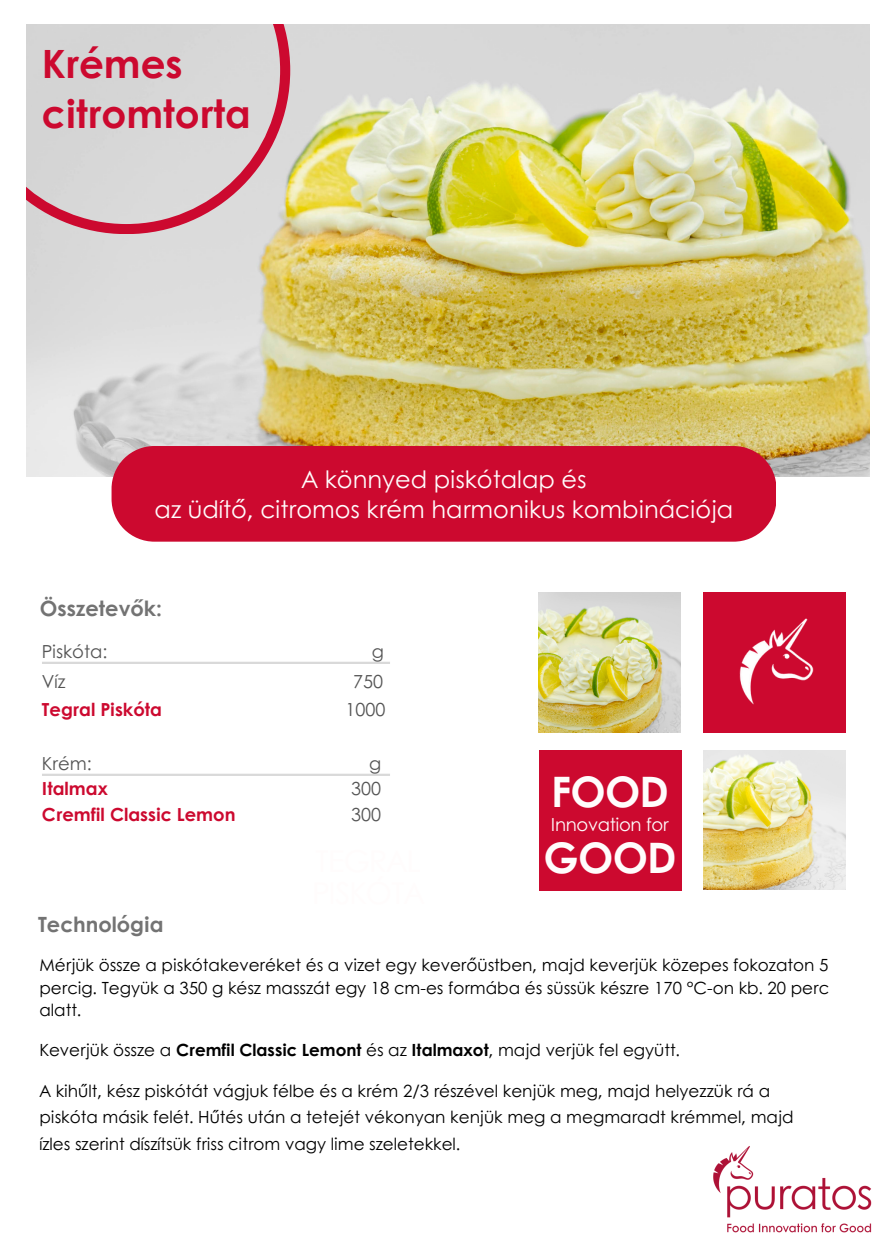
<style>
.page{position:relative;width:894px;height:1258px;background:#fff}
.page>*{position:absolute;margin:0;border:0;box-sizing:border-box;transform-origin:0 0}
.t1{font:700 42px "Century Gothic";letter-spacing:-.02em;color:#fffcfc}
.t2{font:700 39px/49.5px "Century Gothic";color:#cc092f}
.t3{font:24px/30px "Century Gothic";color:#fffcfc;text-align:center}
.t4{font:700 21px "Century Gothic";color:#737373}
.t5{font:700 18px "Century Gothic";color:#cc092f}
.t6{font:18px "Century Gothic";color:#545454}
.t7{font:18px "Century Gothic";letter-spacing:-.02em;color:#fffcfc}
.t8{font:16.8px/22.5px "Century Gothic";color:#000;text-align:justify}
.s1{font-weight:700}
</style>
<div class="page">
<img style="left:27px;top:24px;width:841px;height:453px">
<div style="left:111px;top:446px;width:665px;height:96px;background:#cc092f"></div>
<svg style="left:27px;top:24px;width:263px;height:210px;background:#d6c8ca"></svg>
<hr style="left:42px;top:662px;width:348px;height:2px;background:#d9d9d9">
<img style="left:713px;top:1146px;width:159px;height:87px">
<hr style="left:42px;top:774px;width:348px;height:2px;background:#d9d9d9">
<img style="left:539px;top:592px;width:141px;height:140px">
<img style="left:703px;top:750px;width:142px;height:140px">
<div style="left:703px;top:592px;width:142px;height:140px;background:#cc092f"></div>
<div style="left:539px;top:750px;width:141px;height:141px;background:#cc092f"></div>
<img style="left:739px;top:618px;width:75px;height:87px">
<p class="t2" style="left:42px;top:37px;width:210px">Krémes citromtorta</p>
<p class="t3" style="left:154px;top:463px;width:580px">A könnyed piskótalap és<br>az üdítő, citromos krém harmonikus kombinációja</p>
<p class="t4" style="left:40px;top:592px;width:124px">Összetevők:</p>
<h5 class="t6" style="left:42px;top:638px;width:67px">Piskóta:</h5>
<p class="t6" style="left:372px;top:638px;width:14px">g</p>
<p class="t6" style="left:42px;top:668px;width:25px">Víz</p>
<h5 class="t6" style="left:353px;top:668px;width:31px">750</h5>
<p class="t5" style="left:42px;top:695px;width:122px">Tegral Piskóta</p>
<h5 class="t6" style="left:345px;top:695px;width:41px">1000</h5>
<p class="t6" style="left:42px;top:750px;width:51px">Krém:</p>
<h4 class="t6" style="left:369px;top:750px;width:14px">g</h4>
<h2 class="t5" style="left:42px;top:775px;width:67px">Italmax</h2>
<p class="t5" style="left:42px;top:800px;width:195px">Cremfil Classic Lemon</p>
<p class="t6" style="left:351px;top:775px;width:31px">300</p>
<p class="t6" style="left:351px;top:800px;width:31px">300</p>
<p class="t4" style="left:38px;top:908px;width:127px">Technológia</p>
<p class="t1" style="left:551px;top:760px;width:119px">FOOD</p>
<p class="t7" style="left:551px;top:811px;width:119px">Innovation for</p>
<p class="t1" style="left:543px;top:826px;width:134px">GOOD</p>
<p class="t8" style="left:39px;top:953px;width:790px">Mérjük össze a piskótakeveréket és a vizet egy keverőüstben, majd keverjük közepes fokozaton 5 percig. Tegyük a 350 g kész masszát egy 18 cm-es formába és süssük készre 170 °C-on kb. 20 perc alatt.</p>
<p class="t8" style="left:39px;top:1038px;width:642px">Keverjük össze a <span class="s1">Cremfil Classic Lemont</span> és az <span class="s1">Italmaxot</span>, majd verjük fel együtt.</p>
<p class="t8" style="left:39px;top:1076px;width:755px;line-height:26.7px;text-align:left">A kihűlt, kész piskótát vágjuk félbe és a krém 2/3 részével kenjük meg, majd helyezzük rá a piskóta másik felét. Hűtés után a tetejét vékonyan kenjük meg a megmaradt krémmel, majd ízles szerint díszítsük friss citrom vagy lime szeletekkel.</p>
</div>
